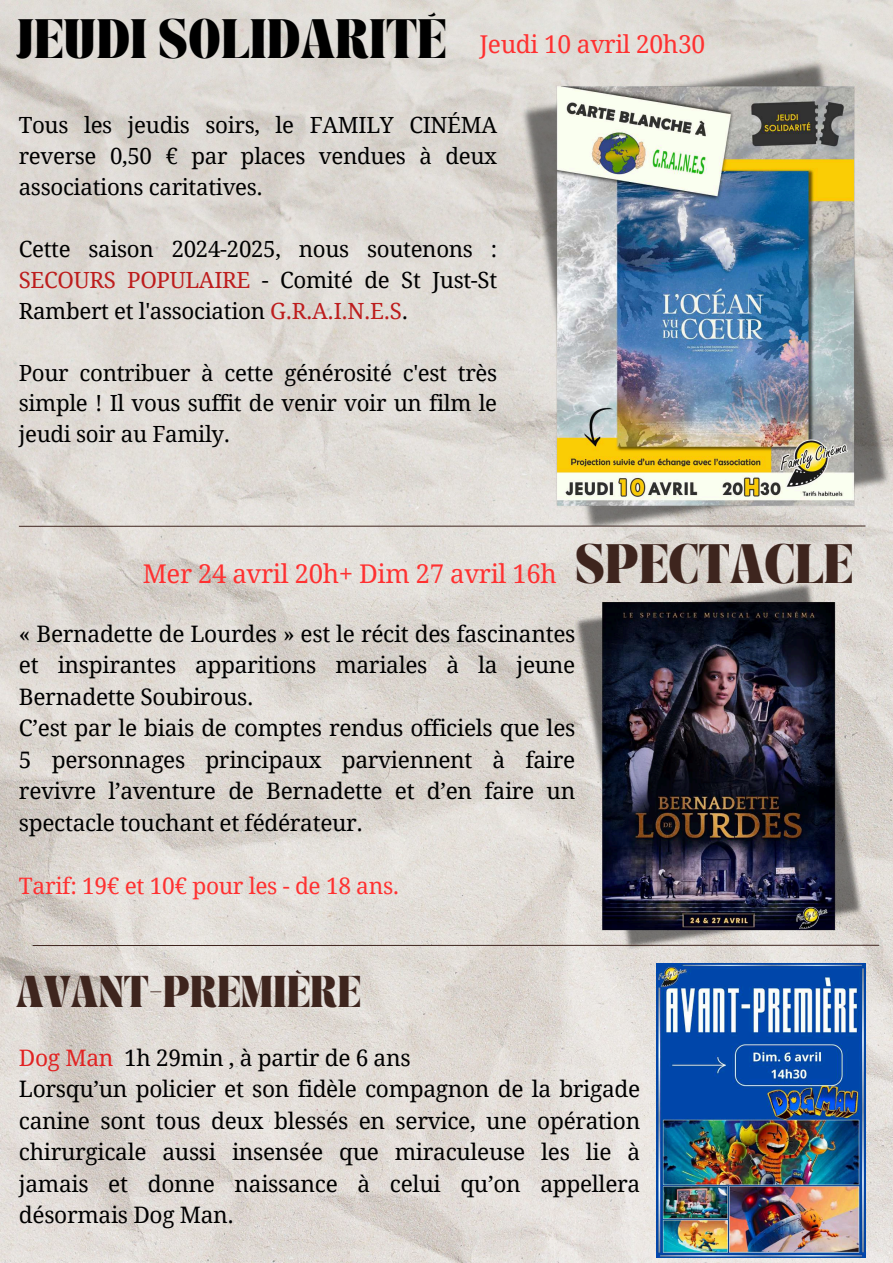
<style>
.page{position:relative;width:893px;height:1263px;background:#fff}
.page>*{position:absolute;margin:0;border:0;box-sizing:border-box;transform-origin:0 0}
.t1{font:700 34.05px "TANASHFORD";color:#3e251e}
.t2{font:700 27.3px "TANASHFORD";color:#3e251e}
.t3{font:25.8px "Droid Serif";letter-spacing:-.015em;color:#ff3131}
.t4{font:24.6px "Droid Serif";letter-spacing:-.015em;color:#ff3131}
.t5{font:22.73px/31.5px "Droid Serif";letter-spacing:-.015em;color:#000}
.t6{font:22.73px "Droid Serif";letter-spacing:-.015em;color:#ff3131}
.t7{font:22.27px/30.9px "Droid Serif";letter-spacing:-.015em;color:#000;text-align:justify}
.s1{font-family:"TANASHFORD";font-weight:700;font-size:34.05px;color:#000}
.s2{color:#bd1d1d}
.s3{color:#e12323}
</style>
<div class="page">
<img style="left:0;top:0;width:893px;height:1263px">
<svg style="left:19px;top:525px;width:846px;height:2px"></svg>
<img style="left:517px;top:30px;width:376px;height:496px">
<img style="left:571px;top:558px;width:294px;height:415px">
<svg style="left:32px;top:945px;width:847px;height:1px"></svg>
<img style="left:657px;top:963px;width:208px;height:295px">
<p class="t4" style="left:16px;top:30px;width:690px"><span class="s1">JEUDI SOLIDARITÉ</span> Jeudi 10 avril 20h30</p>
<p class="t7" style="left:19px;top:110px;width:480px">Tous les jeudis soirs, le FAMILY CINÉMA reverse 0,50 € par places vendues à deux associations caritatives.</p>
<p class="t7" style="left:19px;top:234px;width:480px">Cette saison 2024-2025, nous soutenons :<br><span class="s2">SECOURS POPULAIRE</span> - Comité de St Just-St Rambert et l'association <span class="s2">G.R.A.I.N.E.S</span>.</p>
<p class="t7" style="left:19px;top:357px;width:480px">Pour contribuer à cette générosité c'est très simple ! Il vous suffit de venir voir un film le jeudi soir au Family.</p>
<p class="t3" style="left:143px;top:559px;width:416px">Mer 24 avril 20h+ Dim 27 avril 16h</p>
<h1 class="t1" style="left:575px;top:542px;width:279px">SPECTACLE</h1>
<p class="t5" style="left:19px;top:618px;width:558px">« Bernadette de Lourdes » est le récit des fascinantes et inspirantes apparitions mariales à la jeune Bernadette Soubirous.<br>C’est par le biais de comptes rendus officiels que les 5 personnages principaux parviennent à faire revivre l’aventure de Bernadette et d’en faire un spectacle touchant et fédérateur.</p>
<p class="t6" style="left:19px;top:873px;width:382px">Tarif: 19€ et 10€ pour les - de 18 ans.</p>
<p class="t2" style="left:16px;top:975px;width:346px">AVANT-PREMIÈRE</p>
<p class="t5" style="left:19px;top:1042px;width:623px"><span class="s3">Dog Man</span> 1h 29min , à partir de 6 ans<br>Lorsqu’un policier et son fidèle compagnon de la brigade canine sont tous deux blessés en service, une opération chirurgicale aussi insensée que miraculeuse les lie à jamais et donne naissance à celui qu’on appellera désormais Dog Man.</p>
</div>
